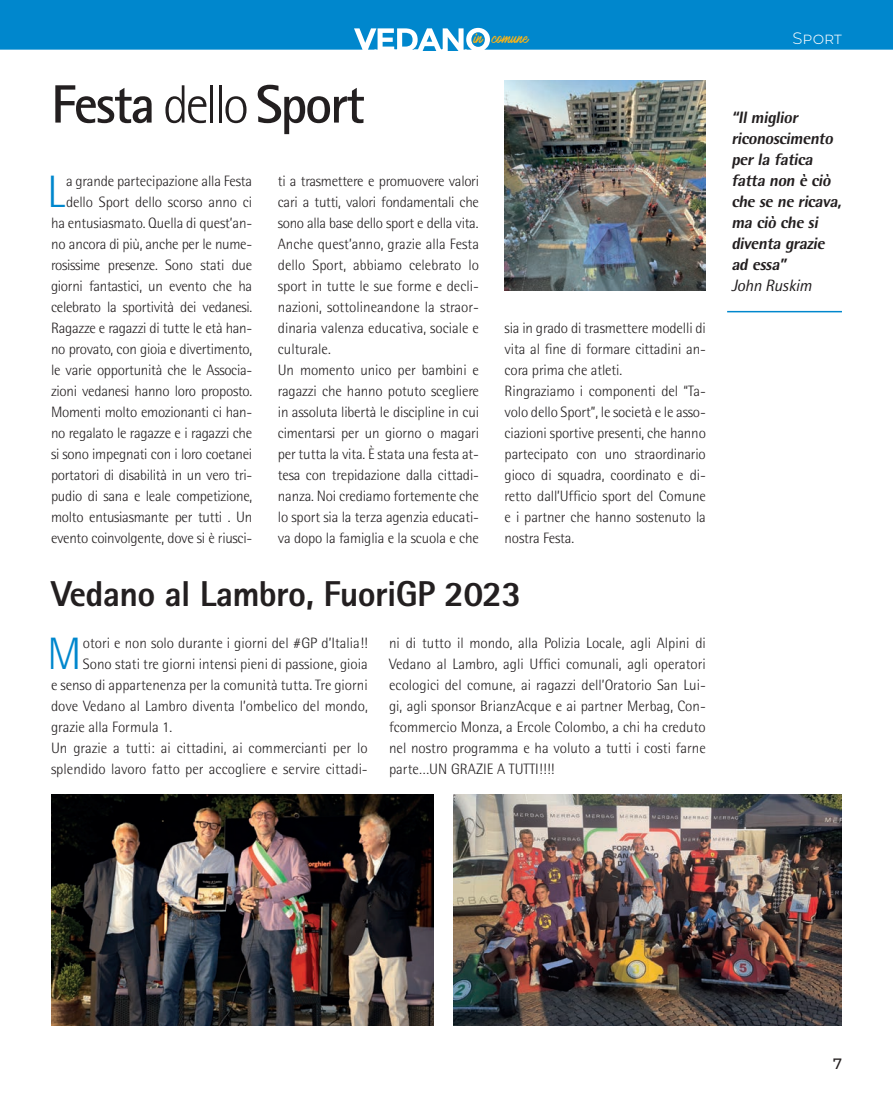
<style>
.page{position:relative;width:893px;height:1106px;background:#fff}
.page>*{position:absolute;margin:0;border:0;box-sizing:border-box;transform-origin:0 0}
.t1{font:700 54px "Rotis Sans Serif Std";letter-spacing:-.04em;color:#231f20}
.t2{font:300 45.45px "Rotis Semi Sans Std";color:#0087cd}
.t3{font:800 36px "Rotis Sans Serif Std";letter-spacing:-.02em;color:#231f20}
.t4{font:italic 800 16.5px/21px "Rotis Semi Sans Std";color:#231f20}
.t5{font:italic 16.5px "Rotis Semi Sans Std";letter-spacing:-.02em;color:#231f20}
.t6{font:300 16.5px "Montserrat";color:#fff}
.t7{font:300 15px/21px "Rotis Semi Sans Std";letter-spacing:-.01em;color:#231f20}
.t8{font:500 15px "Montserrat";color:#231f20}
.t9{font:12.75px "Mark My Words";color:#fbb416}
.s1{font-weight:300}
</style>
<div class="page">
<div style="left:0;top:0;width:893px;height:50px;background:#0087cd"></div>
<svg style="left:0;top:28px;width:893px;height:23px"></svg>
<img style="left:51px;top:795px;width:383px;height:231px">
<img style="left:453px;top:795px;width:389px;height:231px">
<img style="left:505px;top:81px;width:201px;height:210px">
<hr style="left:727px;top:311px;width:115px;height:1px;background:#0087cd">
<h1 class="t1" style="left:51px;top:70px;width:315px">Festa <span class="s1">dello</span> Sport</h1>
<p class="t9" style="left:474px;top:31px;width:56px">in comune</p>
<h2 class="t2" style="left:47px;top:165px;width:19px">L</h2>
<p class="t7" style="left:51px;top:170px;width:203px;text-align:right">a grande partecipazione alla Festa dello Sport dello scorso anno ci ha entusiasmato. Quella di quest’an&shy;no ancora di più, anche per le nume&shy;rosissime presenze. Sono stati due giorni fantastici, un evento che ha celebrato la sportività dei vedanesi.<br>Ragazze e ragazzi di tutte le età han&shy;no provato, con gioia e divertimento, le varie opportunità che le Associa&shy;zioni vedanesi hanno loro proposto.<br>Momenti molto emozionanti ci han&shy;no regalato le ragazze e i ragazzi che si sono impegnati con i loro coetanei portatori di disabilità in un vero tri&shy;pudio di sana e leale competizione, molto entusiasmante per tutti . Un evento coinvolgente, dove si è riusci-</p>
<p class="t7" style="left:278px;top:170px;width:203px">ti a trasmettere e promuovere valori cari a tutti, valori fondamentali che sono alla base dello sport e della vita.<br>Anche quest’anno, grazie alla Festa dello Sport, abbiamo celebrato lo sport in tutte le sue forme e decli&shy;nazioni, sottolineandone la straor&shy;dinaria valenza educativa, sociale e culturale.<br>Un momento unico per bambini e ragazzi che hanno potuto scegliere in assoluta libertà le discipline in cui cimentarsi per un giorno o magari per tutta la vita. È stata una festa at&shy;tesa con trepidazione dalla cittadi&shy;nanza. Noi crediamo fortemente che lo sport sia la terza agenzia educati&shy;va dopo la famiglia e la scuola e che</p>
<p class="t7" style="left:505px;top:317px;width:203px">sia in grado di trasmettere modelli di vita al fine di formare cittadini an&shy;cora prima che atleti.<br>Ringraziamo i componenti del “Ta&shy;volo dello Sport”, le società e le asso&shy;ciazioni sportive presenti, che hanno partecipato con uno straordinario gioco di squadra, coordinato e di&shy;retto dall’Ufficio sport del Comune e i partner che hanno sostenuto la nostra Festa.</p>
<h3 class="t3" style="left:51px;top:570px;width:472px">Vedano al Lambro, FuoriGP 2023</h3>
<h2 class="t2" style="left:47px;top:627px;width:36px">M</h2>
<p class="t7" style="left:83px;top:632px;width:286px">otori e non solo durante i giorni del #GP d’Italia!!</p>
<p class="t7" style="left:83px;top:653px;width:286px">Sono stati tre giorni intensi pieni di passione, gioia</p>
<p class="t7" style="left:51px;top:674px;width:318px">e senso di appartenenza per la comunità tutta. Tre giorni</p>
<p class="t7" style="left:51px;top:695px;width:318px">dove Vedano al Lambro diventa l’ombelico del mondo,</p>
<p class="t7" style="left:51px;top:716px;width:123px">grazie alla Formula 1.</p>
<p class="t7" style="left:51px;top:737px;width:318px">Un grazie a tutti: ai cittadini, ai commercianti per lo</p>
<p class="t7" style="left:51px;top:758px;width:318px">splendido lavoro fatto per accogliere e servire cittadi-</p>
<p class="t7" style="left:389px;top:632px;width:318px;text-align:justify">ni di tutto il mondo, alla Polizia Locale, agli Alpini di Vedano al Lambro, agli Uffici comunali, agli operatori ecologici del comune, ai ragazzi dell’Oratorio San Lui&shy;gi, agli sponsor BrianzAcque e ai partner Merbag, Con&shy;fcommercio Monza, a Ercole Colombo, a chi ha creduto nel nostro programma e ha voluto a tutti i costi farne parte…UN GRAZIE A TUTTI!!!!</p>
<p class="t6" style="left:792px;top:27px;width:51px">Sport</p>
<p class="t4" style="left:731px;top:106px;width:115px">“Il miglior riconoscimento per la fatica fatta non è ciò che se ne ricava, ma ciò che si diventa grazie ad essa”</p>
<p class="t5" style="left:731px;top:275px;width:82px">John Ruskim</p>
<p class="t8" style="left:833px;top:1053px;width:10px">7</p>
</div>
